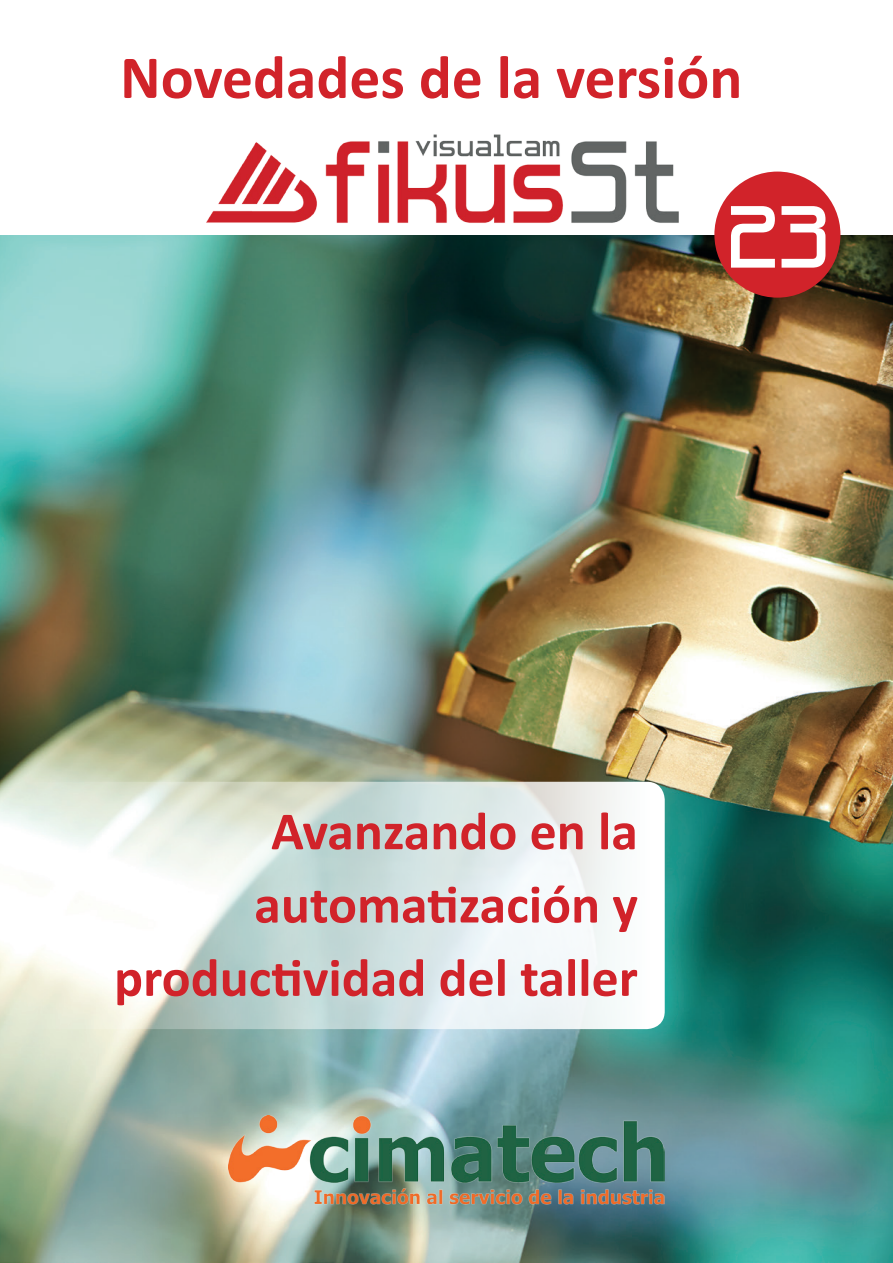
<style>
.page{position:relative;width:893px;height:1263px;background:#fff}
.page>*{position:absolute;margin:0;border:0;box-sizing:border-box;transform-origin:0 0}
.t1{font:90px "Effective Way 7";color:#fff}
.t2{font:700 61.5px "Calibri";color:#d1232a}
.t3{font:700 54px/73.3px "Calibri";color:#d1232a;text-align:right}
</style>
<div class="page">
<img style="left:0;top:236px;width:893px;height:1026px">
<div style="left:714px;top:172px;width:126px;height:126px;background:#d1232a;border-radius:50%"></div>
<img style="left:206px;top:134px;width:481px;height:111px">
<img style="left:228px;top:1116px;width:437px;height:96px">
<svg style="left:0;top:782px;width:665px;height:247px"></svg>
<p class="t2" style="left:120px;top:34px;width:624px">Novedades de la versión</p>
<h1 class="t1" style="left:731px;top:184px;width:103px">23</h1>
<p class="t3" style="left:114px;top:794px;width:525px">Avanzando en la automatización y productividad del taller</p>
</div>
